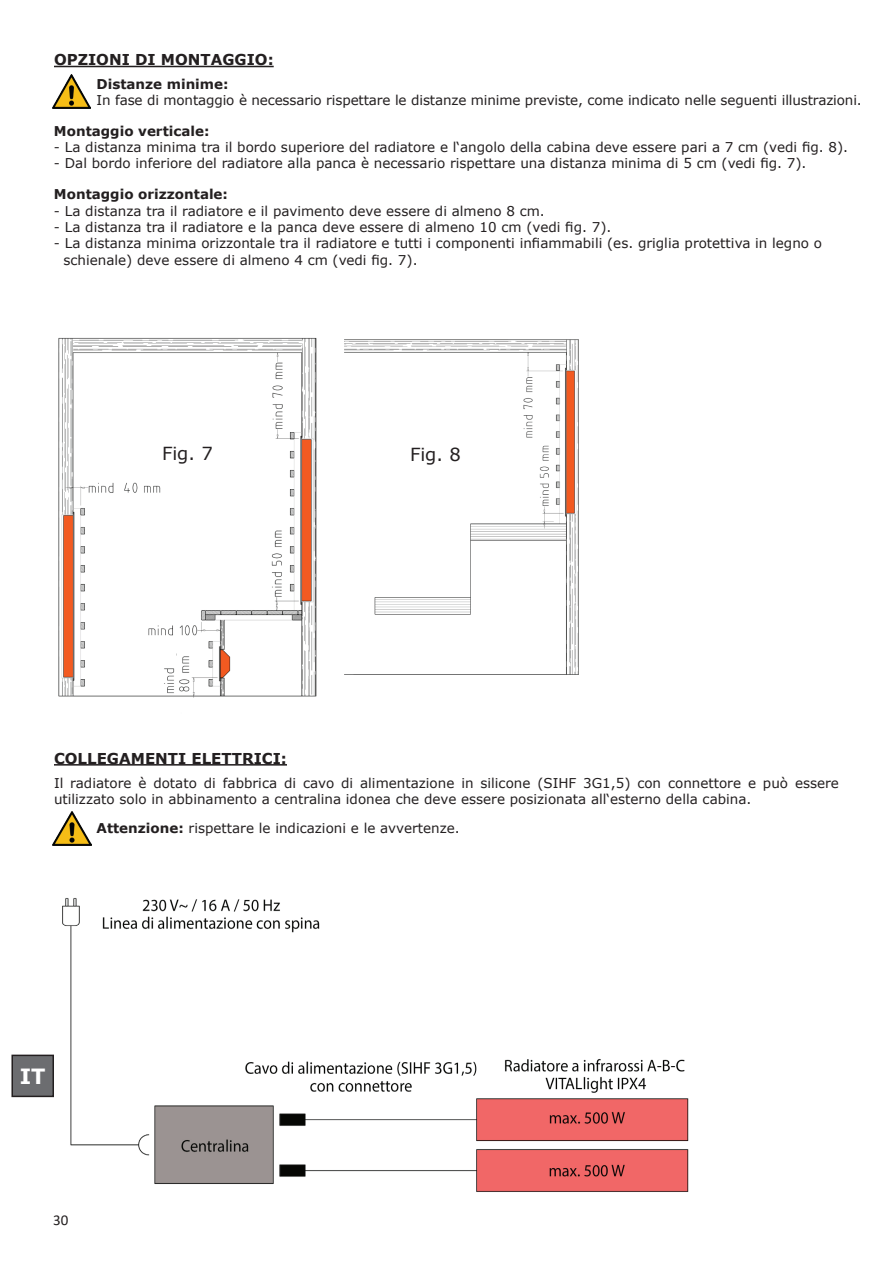
<style>
.page{position:relative;width:893px;height:1263px;background:#fff}
.page>*{position:absolute;margin:0;border:0;box-sizing:border-box;transform-origin:0 0}
.t1{font:700 21px "Verdana";color:#fff}
.t2{font:18px "Verdana";color:#231f20}
.t3{font:700 15px "Verdana";color:#231f20}
.t4{font:15px "Calibri";color:#231f20}
.t5{font:13.5px/16.5px "Verdana";color:#231f20}
.t6{font:700 13.5px "Verdana";color:#231f20}
.s1{font-weight:700}
</style>
<div class="page">
<hr style="left:54px;top:66px;width:220px;height:1px;background:#231f20">
<hr style="left:54px;top:764px;width:233px;height:2px;background:#231f20">
<img style="left:62px;top:898px;width:627px;height:294px">
<div style="left:12px;top:1055px;width:41px;height:41px;background:#6c6d70"></div>
<div style="left:11px;top:1054px;width:43px;height:43px;border:2px solid #231f20"></div>
<img style="left:52px;top:74px;width:39px;height:34px">
<img style="left:52px;top:811px;width:39px;height:34px">
<img style="left:58px;top:337px;width:259px;height:361px">
<img style="left:344px;top:339px;width:235px;height:336px">
<p class="t3" style="left:54px;top:49px;width:221px">OPZIONI DI MONTAGGIO:</p>
<p class="t6" style="left:97px;top:74px;width:134px">Distanze minime:</p>
<p class="t5" style="left:97px;top:92px;width:767px">In fase di montaggio è necessario rispettare le distanze minime previste, come indicato nelle seguenti illustrazioni.</p>
<p class="t6" style="left:54px;top:121px;width:157px">Montaggio verticale:</p>
<p class="t5" style="left:54px;top:139px;width:796px">- La distanza minima tra il bordo superiore del radiatore e l‘angolo della cabina deve essere pari a 7 cm (vedi fig. 8).</p>
<p class="t5" style="left:54px;top:155px;width:754px">- Dal bordo inferiore del radiatore alla panca è necessario rispettare una distanza minima di 5 cm (vedi fig. 7).</p>
<p class="t6" style="left:54px;top:185px;width:176px">Montaggio orizzontale:</p>
<p class="t5" style="left:54px;top:202px;width:492px">- La distanza tra il radiatore e il pavimento deve essere di almeno 8 cm.</p>
<p class="t5" style="left:54px;top:219px;width:559px">- La distanza tra il radiatore e la panca deve essere di almeno 10 cm (vedi fig. 7).</p>
<p class="t5" style="left:63px;top:235px;width:760px;text-indent:-10px">- La distanza minima orizzontale tra il radiatore e tutti i componenti infiammabili (es. griglia protettiva in legno o schienale) deve essere di almeno 4 cm (vedi fig. 7).</p>
<h2 class="t2" style="left:162px;top:441px;width:52px">Fig. 7</h2>
<h2 class="t2" style="left:410px;top:442px;width:52px">Fig. 8</h2>
<p class="t3" style="left:54px;top:748px;width:234px">COLLEGAMENTI ELETTRICI:</p>
<p class="t5" style="left:54px;top:774px;width:786px">Il radiatore è dotato di fabbrica di cavo di alimentazione in silicone (SIHF 3G1,5) con connettore e può essere utilizzato solo in abbinamento a centralina idonea che deve essere posizionata all‘esterno della cabina.</p>
<p class="t5" style="left:97px;top:819px;width:365px"><span class="s1">Attenzione:</span> rispettare le indicazioni e le avvertenze.</p>
<h1 class="t1" style="left:20px;top:1061px;width:27px">IT</h1>
<p class="t4" style="left:53px;top:1209px;width:17px">30</p>
</div>
